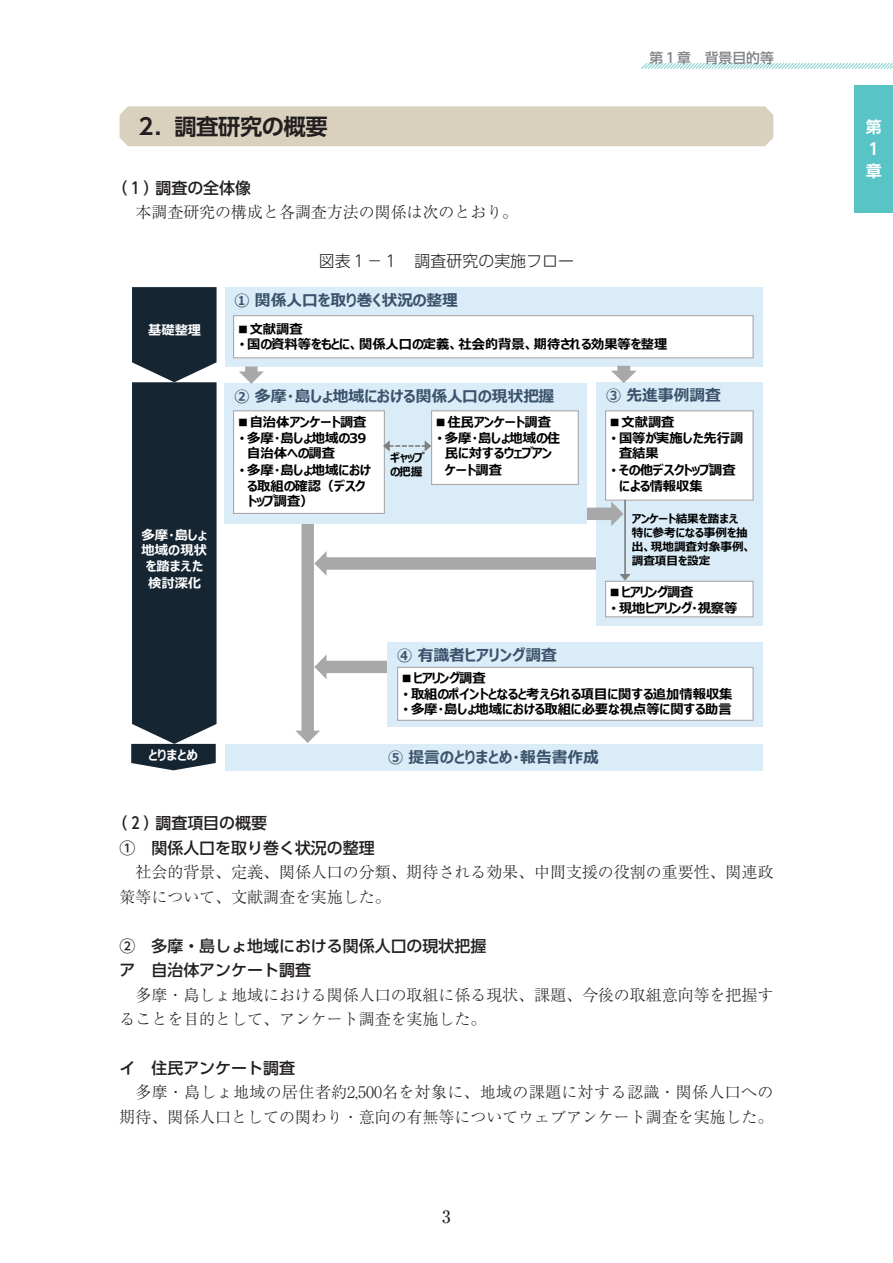
<style>
.page{position:relative;width:893px;height:1263px;background:#fff}
.page>*{position:absolute;margin:0;border:0;box-sizing:border-box;transform-origin:0 0}
.t1{font:700 22.35px "UD Shin Go Pr 6 N De";letter-spacing:-.025em;color:#231f20}
.t2{font:500 16.95px "Ryumin Pr 6 N";color:#231f20}
.t3{font:300 15.9px/24.5px "Ryumin Pr 6 N";color:#231f20}
.t4{font:500 15.9px/24.5px "UD Shin Go Pr 6 N";color:#231f20}
.t5{font:300 15.9px "UD Shin Go Pr 6 N";color:#231f20}
.t6{font:700 15.9px/21.9px "UD Shin Go Pr 6 N De";color:#fff}
.t7{font:700 15.75px "Meiryo UI";color:#3a526b}
.t8{font:500 13.8px "UD Shin Go Pr 6 N";color:#808285}
.t9{font:700 13.2px/15.8px "Meiryo UI";color:#000}
.t10{font:700 13.2px/16px "Meiryo UI";color:#fff;text-align:center}
.t11{font:700 13.2px/15.8px "Meiryo UI";letter-spacing:-.03em;color:#000}
.t12{font:700 13.2px "Meiryo UI";letter-spacing:-.075em;color:#000}
.t13{font:700 11.55px/13.8px "Meiryo UI";color:#000}
.s1{font-family:"Arial";font-weight:400}
</style>
<div class="page">
<div style="left:855px;top:85px;width:38px;height:128px;background:#59c4c6"></div>
<svg style="left:641px;top:63px;width:252px;height:6px"></svg>
<div style="left:120px;top:106px;width:653px;height:40px;background:#dad0be"></div>
<div style="left:225px;top:744px;width:537px;height:26px;background:#daecf8"></div>
<svg style="left:131px;top:287px;width:86px;height:483px;background:#263440"></svg>
<div style="left:596px;top:382px;width:166px;height:243px;background:#daecf8"></div>
<div style="left:225px;top:383px;width:362px;height:141px;background:#daecf8"></div>
<div style="left:387px;top:642px;width:375px;height:84px;background:#daecf8"></div>
<div style="left:234px;top:411px;width:150px;height:102px;background:#fff"></div>
<div style="left:233px;top:410px;width:152px;height:104px;border:1px solid #a8a8a8"></div>
<div style="left:432px;top:411px;width:146px;height:73px;background:#fff"></div>
<div style="left:431px;top:410px;width:148px;height:75px;border:1px solid #a8a8a8"></div>
<div style="left:606px;top:411px;width:147px;height:89px;background:#fff"></div>
<div style="left:605px;top:410px;width:149px;height:91px;border:1px solid #a8a8a8"></div>
<div style="left:606px;top:581px;width:147px;height:36px;background:#fff"></div>
<div style="left:605px;top:581px;width:149px;height:36px;border:1px solid #a8a8a8"></div>
<hr style="left:624px;top:500px;width:2px;height:75px;background:#7f7f7f">
<div style="left:398px;top:667px;width:355px;height:53px;background:#fff"></div>
<div style="left:397px;top:667px;width:357px;height:54px;border:1px solid #a8a8a8"></div>
<div style="left:225px;top:287px;width:537px;height:79px;background:#daecf8"></div>
<div style="left:234px;top:316px;width:519px;height:42px;background:#fff"></div>
<div style="left:233px;top:315px;width:521px;height:43px;border:1px solid #a8a8a8"></div>
<svg style="left:383px;top:440px;width:48px;height:11px"></svg>
<svg style="left:239px;top:366px;width:25px;height:18px"></svg>
<svg style="left:611px;top:366px;width:26px;height:17px"></svg>
<svg style="left:295px;top:501px;width:336px;height:242px"></svg>
<h1 class="t1" style="left:135px;top:108px;width:194px">２．調査研究の概要</h1>
<p class="t4" style="left:112px;top:175px;width:141px">（１）調査の全体像</p>
<p class="t3" style="left:136px;top:199px;width:384px">本調査研究の構成と各調査方法の関係は次のとおり。</p>
<p class="t5" style="left:319px;top:248px;width:257px">図表１－１　調査研究の実施フロー</p>
<p class="t8" style="left:649px;top:47px;width:126px">第１章　背景目的等</p>
<p class="t10" style="left:148px;top:323px;width:55px">基礎整理</p>
<p class="t10" style="left:142px;top:527px;width:67px">多摩・島しょ地域の現状を踏まえた検討深化</p>
<p class="t7" style="left:234px;top:289px;width:225px">① 関係人口を取り巻く状況の整理</p>
<p class="t9" style="left:236px;top:322px;width:68px">■文献調査</p>
<p class="t9" style="left:240px;top:337px;width:429px"><span class="s1">•</span> 国の資料等をもとに、関係人口の定義、社会的背景、期待される効果等を整理</p>
<p class="t7" style="left:234px;top:385px;width:321px">② 多摩・島しょ地域における関係人口の現状把握</p>
<p class="t7" style="left:606px;top:385px;width:117px">③ 先進事例調査</p>
<p class="t9" style="left:236px;top:415px;width:132px">■自治体アンケート調査</p>
<p class="t9" style="left:247px;top:431px;width:121px;text-indent:-7px"><span class="s1">•</span> 多摩・島しょ地域の39自治体への調査</p>
<p class="t9" style="left:247px;top:463px;width:126px;text-indent:-7px"><span class="s1">•</span> 多摩・島しょ地域における取組の確認（デスクトップ調査）</p>
<p class="t13" style="left:390px;top:451px;width:36px">ギャップの把握</p>
<p class="t9" style="left:434px;top:415px;width:118px">■住民アンケート調査</p>
<p class="t9" style="left:445px;top:430px;width:117px;line-height:16.2px;text-indent:-7px"><span class="s1">•</span> 多摩・島しょ地域の住民に対するウェブアンケート調査</p>
<p class="t7" style="left:397px;top:644px;width:161px">④ 有識者ヒアリング調査</p>
<p class="t9" style="left:608px;top:415px;width:68px">■文献調査</p>
<p class="t9" style="left:619px;top:431px;width:126px;text-indent:-7px"><span class="s1">•</span> 国等が実施した先行調査結果</p>
<p class="t11" style="left:619px;top:463px;width:118px;text-indent:-7px"><span class="s1">•</span> その他デスクトップ調査による情報収集</p>
<p class="t13" style="left:632px;top:513px;width:121px">アンケート結果を踏まえ特に参考になる事例を抽出、現地調査対象事例、調査項目を設定</p>
<p class="t12" style="left:608px;top:583px;width:87px">■ヒアリング調査</p>
<p class="t9" style="left:611px;top:601px;width:127px"><span class="s1">•</span> 現地ヒアリング・視察等</p>
<p class="t12" style="left:400px;top:669px;width:87px">■ヒアリング調査</p>
<p class="t9" style="left:404px;top:687px;width:330px"><span class="s1">•</span> 取組のポイントとなると考えられる項目に関する追加情報収集</p>
<p class="t9" style="left:404px;top:702px;width:330px"><span class="s1">•</span> 多摩・島しょ地域における取組に必要な視点等に関する助言</p>
<p class="t10" style="left:148px;top:748px;width:51px">とりまとめ</p>
<p class="t7" style="left:388px;top:746px;width:213px">⑤ 提言のとりまとめ・報告書作成</p>
<p class="t4" style="left:120px;top:811px;width:257px;text-indent:-8px">（２）調査項目の概要<br>①　関係人口を取り巻く状況の整理</p>
<p class="t3" style="left:120px;top:859px;width:655px;text-indent:16px">社会的背景、定義、関係人口の分類、期待される効果、中間支援の役割の重要性、関連政策等について、文献調査を実施した。</p>
<p class="t4" style="left:120px;top:933px;width:368px">②　多摩・島しょ地域における関係人口の現状把握ア　自治体アンケート調査</p>
<p class="t3" style="left:120px;top:981px;width:655px;text-indent:16px">多摩・島しょ地域における関係人口の取組に係る現状、課題、今後の取組意向等を把握することを目的として、アンケート調査を実施した。</p>
<p class="t4" style="left:120px;top:1055px;width:177px">イ　住民アンケート調査</p>
<p class="t3" style="left:120px;top:1079px;width:655px;text-align:right">多摩・島しょ地域の居住者約2,500名を対象に、地域の課題に対する認識・関係人口への期待、関係人口としての関わり・意向の有無等についてウェブアンケート調査を実施した。</p>
<p class="t2" style="left:442px;top:1203px;width:10px">3</p>
<p class="t6" style="left:866px;top:116px;width:17px">第<br>１章</p>
</div>
